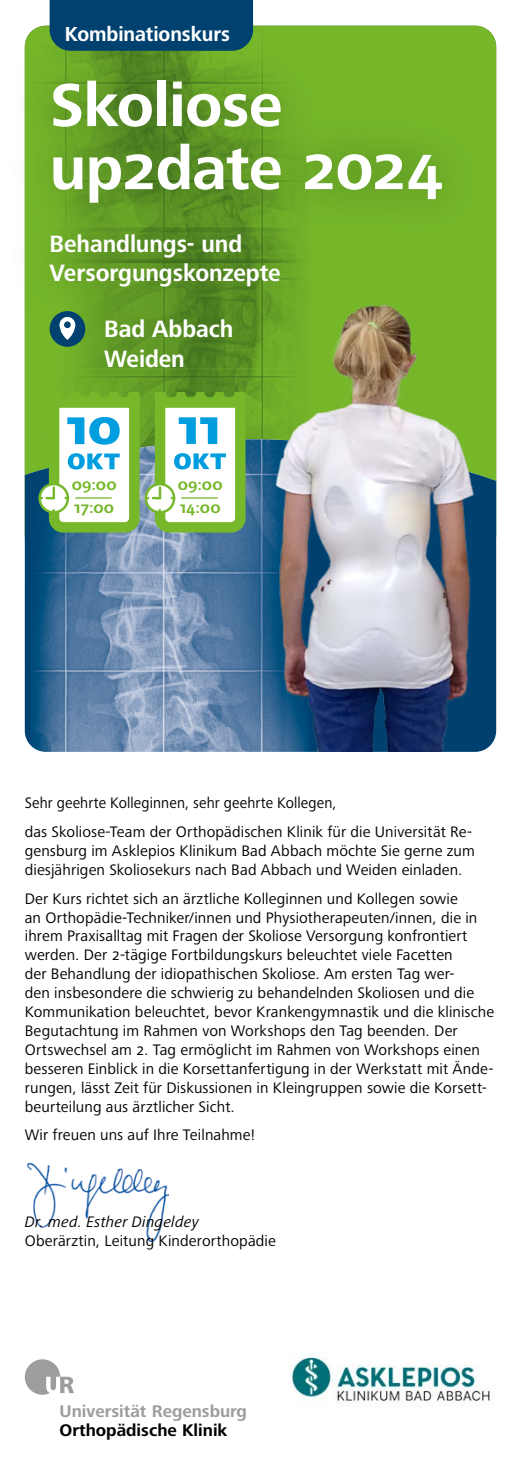
<style>
.page{position:relative;width:521px;height:1474px;background:#fff}
.page>*{position:absolute;margin:0;border:0;box-sizing:border-box;transform-origin:0 0}
.t1{font:700 63px/63px "Frutiger Next LTW1 G";letter-spacing:-.015em;color:#fff}
.t2{font:700 24.5px/29.4px "Frutiger Next LTW1 G";letter-spacing:-.005em;color:#fff;scale:.95 1}
.t3{font:700 21px "Frutiger Next LTW1 G";letter-spacing:-.005em;color:#fff;scale:.95 1}
.t4{font:700 17.5px "Frutiger Next LTW1 G";color:#9d9d9c}
.t5{font:700 17.5px "Frutiger Next LTW1 G";color:#000}
.t6{font:15.75px/18.9px "Frutiger Next LTW1 G";letter-spacing:.01em;color:#000}
.t7{font:15.75px "Frutiger Next LTW1 G";letter-spacing:.01em;color:#000;scale:.95 1}
.t8{font:italic 15.75px "Frutiger Next LTW1 G";letter-spacing:.01em;color:#000}
.t9{font:700 15.58px/23.4px "Frutiger Next LTW1 G";letter-spacing:.015em;color:#76b82a}
</style>
<div class="page">
<img style="left:27px;top:1162px;width:141px;height:81px">
<div style="left:25px;top:1359px;width:35px;height:35px;background:#9d9d9c;border-radius:50%"></div>
<svg style="left:46px;top:1376px;width:28px;height:17px"></svg>
<img style="left:291px;top:1356px;width:200px;height:47px">
<div style="left:25px;top:26px;width:471px;height:413px;background:#76b82a"></div>
<img style="left:25px;top:439px;width:225px;height:313px">
<div style="left:9px;top:37px;width:474px;height:208px;background:#36601b;opacity:.75"></div>
<div style="left:7px;top:192px;width:314px;height:136px;background:#36601b;opacity:.75"></div>
<img style="left:250px;top:284px;width:246px;height:468px">
<div style="left:62px;top:277px;width:211px;height:134px;background:#36601b;opacity:.75"></div>
<div style="left:50px;top:311px;width:35px;height:36px;background:#004170;border-radius:50%"></div>
<svg style="left:59px;top:317px;width:17px;height:23px"></svg>
<div style="left:50px;top:0;width:203px;height:51px;background:#004170"></div>
<div style="left:38px;top:483px;width:31px;height:30px;border:2px solid #76b82a;border-radius:50%"></div>
<svg style="left:40px;top:392px;width:211px;height:146px"></svg>
<h3 class="t3" style="left:65px;top:22px;width:175px">Kombinationskurs</h3>
<h1 class="t1" style="left:50px;top:76px;width:395px">Skoliose up2date 2024</h1>
<h2 class="t2" style="left:50px;top:229px;width:245px">Behandlungs- und<br>Versorgungskonzepte</h2>
<h2 class="t2" style="left:104px;top:315px;width:138px">Bad Abbach<br>Weiden</h2>
<p class="t9" style="left:72px;top:473px;width:46px">09:00<br>17:00</p>
<p class="t9" style="left:178px;top:473px;width:46px">09:00<br>14:00</p>
<p class="t7" style="left:25px;top:793px;width:330px">Sehr geehrte Kolleginnen, sehr geehrte Kollegen,</p>
<p class="t6" style="left:25px;top:822px;width:451px">das Skoliose-Team der Orthopädischen Klinik für die Universität Re&shy;gensburg im Asklepios Klinikum Bad Abbach möchte Sie gerne zum diesjährigen Skoliosekurs nach Bad Abbach und Weiden einladen.</p>
<p class="t6" style="left:25px;top:889px;width:471px">Der Kurs richtet sich an ärztliche Kolleginnen und Kollegen sowie<br>an Orthopädie-Techniker/innen und Physiotherapeuten/innen, die in ihrem Praxisalltag mit Fragen der Skoliose Versorgung konfrontiert werden. Der 2-tägige Fortbildungskurs beleuchtet viele Facetten<br>der Behandlung der idiopathischen Skoliose. Am ersten Tag wer-<br>den insbesondere die schwierig zu behandelnden Skoliosen und die Kommunikation beleuchtet, bevor Krankengymnastik und die klinische Begutachtung im Rahmen von Workshops den Tag beenden. Der Ortswechsel am 2. Tag ermöglicht im Rahmen von Workshops einen besseren Einblick in die Korsettanfertigung in der Werkstatt mit Ände&shy;rungen, lässt Zeit für Diskussionen in Kleingruppen sowie die Korsett&shy;beurteilung aus ärztlicher Sicht.</p>
<p class="t6" style="left:25px;top:1126px;width:232px">Wir freuen uns auf Ihre Teilnahme!</p>
<p class="t8" style="left:25px;top:1212px;width:175px">Dr. med. Esther Dingeldey</p>
<p class="t6" style="left:25px;top:1231px;width:253px">Oberärztin, Leitung Kinderorthopädie</p>
<p class="t4" style="left:60px;top:1400px;width:189px">Universität Regensburg</p>
<p class="t5" style="left:60px;top:1419px;width:169px">Orthopädische Klinik</p>
</div>
